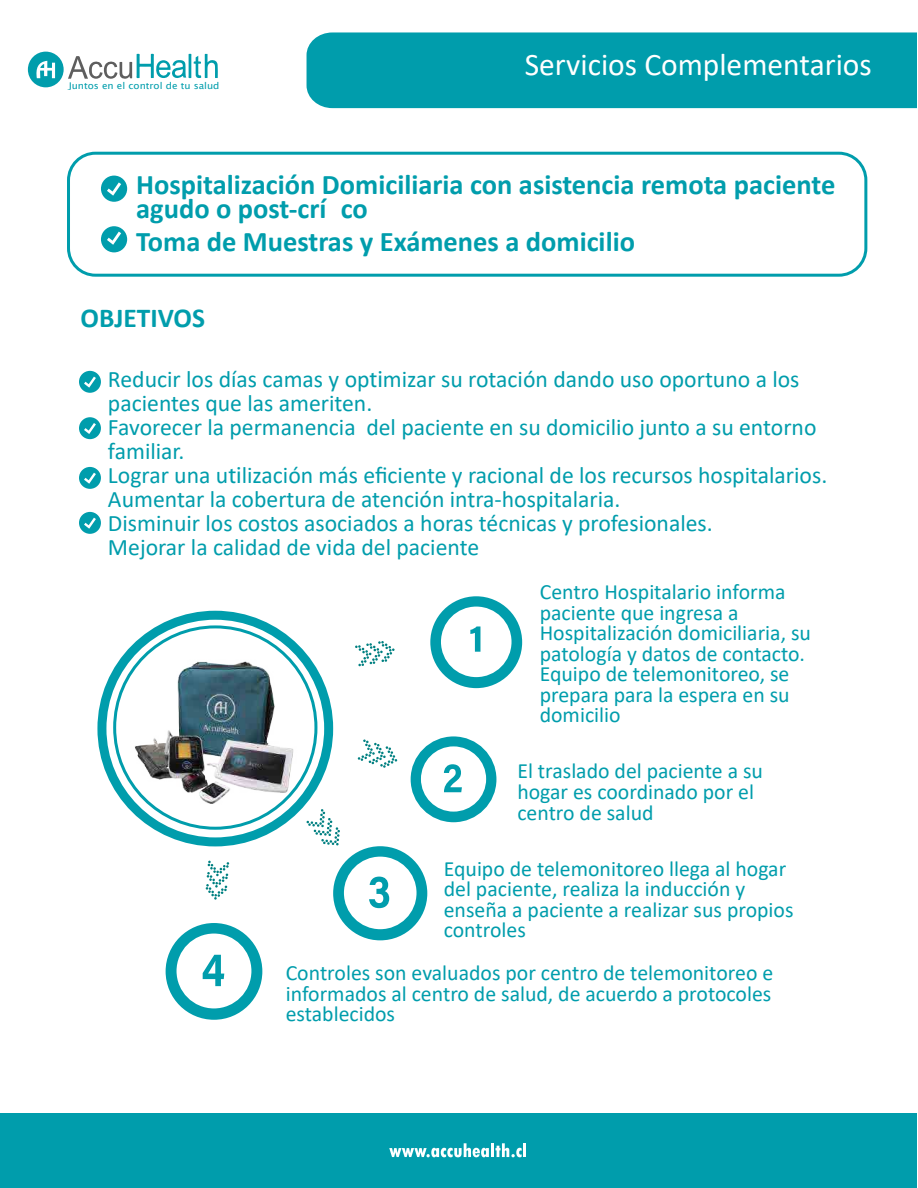
<style>
.page{position:relative;width:918px;height:1188px;background:#fff}
.page>*{position:absolute;margin:0;border:0;box-sizing:border-box;transform-origin:0 0}
.t1{font:31.5px "Calibri";color:#fff}
.t2{font:700 28.5px/24px "Calibri";color:#009dac}
.t3{font:700 27.45px "Calibri";color:#009dac}
.t4{font:23.7px/24px "Calibri";color:#009dac}
.t5{font:21.75px/20.5px "Calibri";color:#009dac}
.t6{font:9.3px "Lucida Sans Unicode";color:#009dac;scale:1.07 1}
.s1{font-family:"Myriad Pro"}
</style>
<div class="page">
<div style="left:67px;top:152px;width:800px;height:125px;border:3px solid #009dac;border-radius:27px"></div>
<div style="left:0;top:1113px;width:917px;height:74px;background:#009dac"></div>
<div style="left:307px;top:32px;width:610px;height:76px;background:#009dac"></div>
<div style="left:28px;top:52px;width:36px;height:35px;background:#009dac;border-radius:50%"></div>
<svg style="left:36px;top:61px;width:19px;height:17px"></svg>
<svg style="left:68px;top:54px;width:150px;height:25px"></svg>
<div style="left:101px;top:176px;width:26px;height:26px;background:#009dac;border-radius:50%"></div>
<svg style="left:107px;top:182px;width:14px;height:14px"></svg>
<div style="left:101px;top:226px;width:26px;height:26px;background:#009dac;border-radius:50%"></div>
<svg style="left:107px;top:232px;width:14px;height:13px"></svg>
<div style="left:438px;top:604px;width:77px;height:76px;border:3px solid #009dac;border-radius:50%"></div>
<div style="left:430px;top:596px;width:92px;height:92px;border:9px solid #009dac;border-radius:50%"></div>
<img style="left:130px;top:649px;width:168px;height:167px">
<div style="left:97px;top:611px;width:236px;height:235px;border:9px solid #009dac;border-radius:50%"></div>
<svg style="left:470px;top:626px;width:10px;height:26px"></svg>
<div style="left:418px;top:743px;width:71px;height:72px;border:3px solid #009dac;border-radius:50%"></div>
<div style="left:411px;top:736px;width:85px;height:86px;border:9px solid #009dac;border-radius:50%"></div>
<svg style="left:444px;top:764px;width:18px;height:28px"></svg>
<div style="left:341px;top:854px;width:79px;height:78px;border:3px solid #009dac;border-radius:50%"></div>
<div style="left:333px;top:846px;width:94px;height:94px;border:9px solid #009dac;border-radius:50%"></div>
<svg style="left:369px;top:877px;width:20px;height:31px"></svg>
<div style="left:174px;top:931px;width:80px;height:80px;border:3px solid #009dac;border-radius:50%"></div>
<div style="left:166px;top:923px;width:96px;height:97px;border:9px solid #009dac;border-radius:50%"></div>
<svg style="left:203px;top:955px;width:21px;height:31px"></svg>
<svg style="left:206px;top:861px;width:23px;height:39px"></svg>
<svg style="left:306px;top:809px;width:34px;height:37px"></svg>
<svg style="left:358px;top:739px;width:39px;height:29px"></svg>
<svg style="left:355px;top:641px;width:40px;height:25px"></svg>
<div style="left:79px;top:371px;width:22px;height:22px;background:#009dac;border-radius:50%"></div>
<svg style="left:84px;top:377px;width:12px;height:11px"></svg>
<div style="left:79px;top:512px;width:22px;height:22px;background:#009dac;border-radius:50%"></div>
<svg style="left:84px;top:518px;width:12px;height:11px"></svg>
<div style="left:79px;top:417px;width:22px;height:22px;background:#009dac;border-radius:50%"></div>
<svg style="left:84px;top:423px;width:12px;height:11px"></svg>
<div style="left:79px;top:467px;width:22px;height:22px;background:#009dac;border-radius:50%"></div>
<svg style="left:84px;top:473px;width:12px;height:11px"></svg>
<svg style="left:389px;top:1143px;width:100px;height:14px"></svg>
<hr style="left:491px;top:1143px;width:3px;height:14px;background:#fff">
<svg style="left:495px;top:1143px;width:27px;height:14px"></svg>
<hr style="left:523px;top:1143px;width:3px;height:14px;background:#fff">
<p class="t6" style="left:69px;top:78px;width:143px">Juntos en el control de tu salud</p>
<h1 class="t1" style="left:525px;top:43px;width:349px">Servicios Complementarios</h1>
<h2 class="t2" style="left:136px;top:172px;width:701px">Hospitalización Domiciliaria con asistencia remota paciente agudo o post-crí co</h2>
<h2 class="t2" style="left:136px;top:229px;width:500px">Toma de Muestras y Exámenes a domicilio</h2>
<p class="t3" style="left:81px;top:299px;width:126px">OBJETIVOS</p>
<p class="t4" style="left:108px;top:367px;width:721px">Reducir los días camas y op<span class="s1">ti</span>mizar su rotación dando uso oportuno a los pacientes que las ameriten.<br>Favorecer la permanencia del paciente en su domicilio junto a su entorno familiar.<br>Lograr una u<span class="s1">ti</span>lización más eficiente y racional de los recursos hospitalarios.<br>Aumentar la cobertura de atención intra-hospitalaria.<br>Disminuir los costos asociados a horas técnicas y profesionales.<br>Mejorar la calidad de vida del paciente</p>
<p class="t5" style="left:540px;top:581px;width:273px">Centro Hospitalario informa paciente que ingresa a<br>Hospitalización domiciliaria, su patología y datos de contacto.<br>Equipo de telemonitoreo, se prepara para la espera en su domicilio</p>
<p class="t5" style="left:517px;top:760px;width:247px">El traslado del paciente a su hogar es coordinado por el centro de salud</p>
<p class="t5" style="left:444px;top:858px;width:351px">Equipo de telemonitoreo llega al hogar del paciente, realiza la inducción y enseña a paciente a realizar sus propios controles</p>
<p class="t5" style="left:286px;top:962px;width:489px;text-align:justify">Controles son evaluados por centro de telemonitoreo e informados al centro de salud, de acuerdo a protocoles establecidos</p>
</div>
